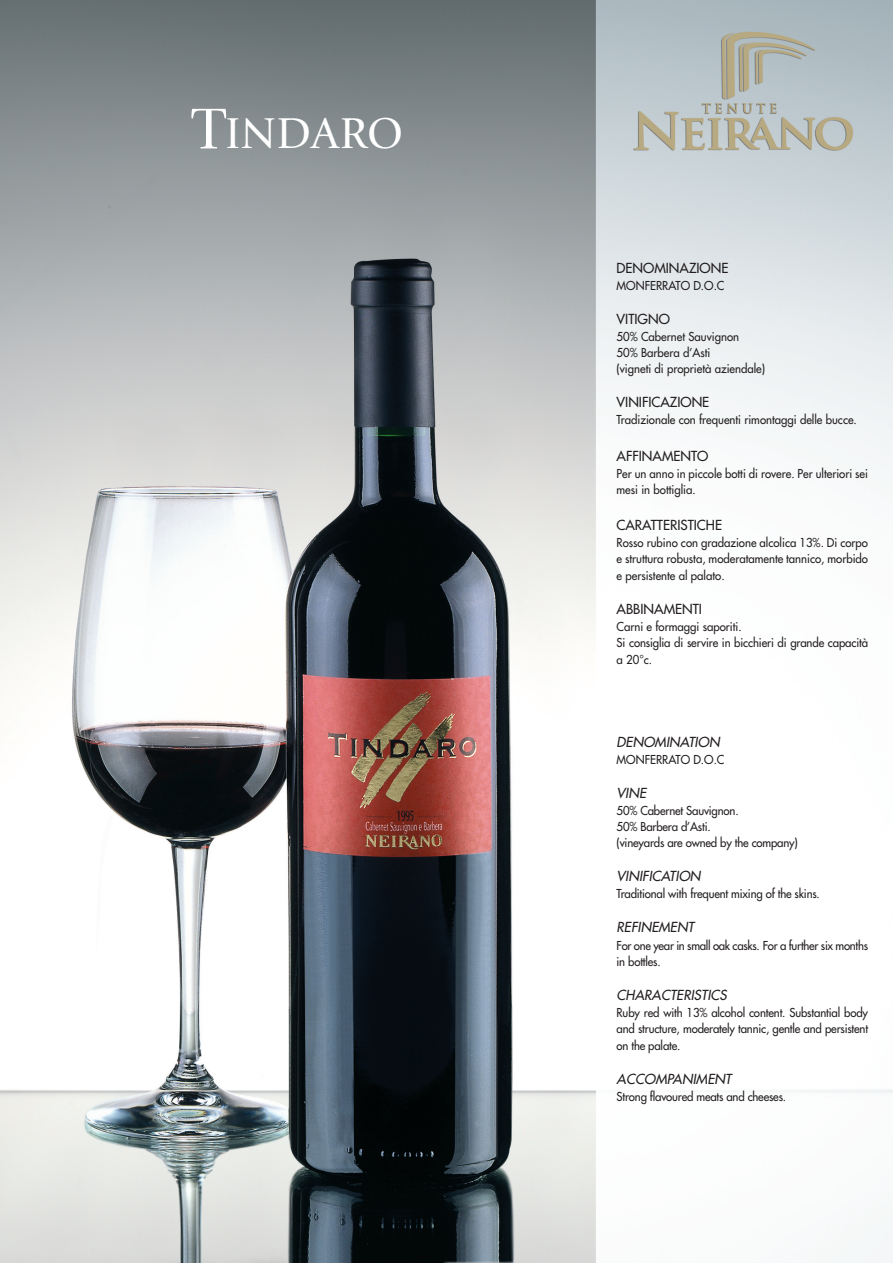
<style>
.page{position:relative;width:893px;height:1263px;background:#fff}
.page>*{position:absolute;margin:0;border:0;box-sizing:border-box;transform-origin:0 0}
.t1{font:45px "Giovanni";letter-spacing:.01em;color:#fff}
.t2{font:13.5px "Futura";color:#231f20}
.t3{font:italic 13.5px "Futura";letter-spacing:.005em;color:#231f20}
.t4{font:12px/16.4px "Futura";letter-spacing:-.01em;color:#231f20;scale:.95 1}
.s1{font-size:60px}
</style>
<div class="page">
<img style="left:0;top:0;width:892px;height:1263px">
<h1 class="t1" style="left:193px;top:115px;width:212px"><span class="s1">T</span>INDARO</h1>
<p class="t2" style="left:616px;top:261px;width:113px">DENOMINAZIONE</p>
<p class="t4" style="left:616px;top:278px;width:115px">MONFERRATO D.O.C</p>
<p class="t2" style="left:616px;top:312px;width:55px">VITIGNO</p>
<p class="t4" style="left:616px;top:329px;width:158px">50% Cabernet Sauvignon<br>50% Barbera d’Asti<br>(vigneti di proprietà aziendale)</p>
<p class="t2" style="left:616px;top:396px;width:94px">VINIFICAZIONE</p>
<p class="t4" style="left:616px;top:413px;width:254px">Tradizionale con frequenti rimontaggi delle bucce.</p>
<p class="t2" style="left:616px;top:449px;width:93px">AFFINAMENTO</p>
<p class="t4" style="left:616px;top:466px;width:266px">Per un anno in piccole botti di rovere. Per ulteriori sei mesi in bottiglia.</p>
<p class="t2" style="left:616px;top:518px;width:107px">CARATTERISTICHE</p>
<p class="t4" style="left:616px;top:535px;width:266px;text-align:justify">Rosso rubino con gradazione alcolica 13%. Di corpo e struttura robusta, moderatamente tannico, morbido e persistente al palato.</p>
<p class="t2" style="left:616px;top:602px;width:87px">ABBINAMENTI</p>
<p class="t4" style="left:616px;top:619px;width:266px">Carni e formaggi saporiti.<br>Si consiglia di servire in bicchieri di grande capacità a 20°c.</p>
<p class="t3" style="left:616px;top:735px;width:107px">DENOMINATION</p>
<p class="t4" style="left:616px;top:752px;width:115px">MONFERRATO D.O.C</p>
<p class="t3" style="left:616px;top:786px;width:33px">VINE</p>
<p class="t4" style="left:616px;top:803px;width:192px">50% Cabernet Sauvignon.<br>50% Barbera d’Asti.<br>(vineyards are owned by the company)</p>
<p class="t3" style="left:616px;top:870px;width:88px">VINIFICATION</p>
<p class="t4" style="left:616px;top:887px;width:216px">Traditional with frequent mixing of the skins.</p>
<p class="t3" style="left:616px;top:921px;width:81px">REFINEMENT</p>
<p class="t4" style="left:616px;top:938px;width:266px">For one year in small oak casks. For a further six months in bottles.</p>
<p class="t3" style="left:616px;top:988px;width:114px">CHARACTERISTICS</p>
<p class="t4" style="left:616px;top:1005px;width:266px;text-align:justify">Ruby red with 13% alcohol content. Substantial body and structure, moderately tannic, gentle and persistent on the palate.</p>
<p class="t3" style="left:616px;top:1072px;width:119px">ACCOMPANIMENT</p>
<p class="t4" style="left:616px;top:1089px;width:180px">Strong flavoured meats and cheeses.</p>
</div>
